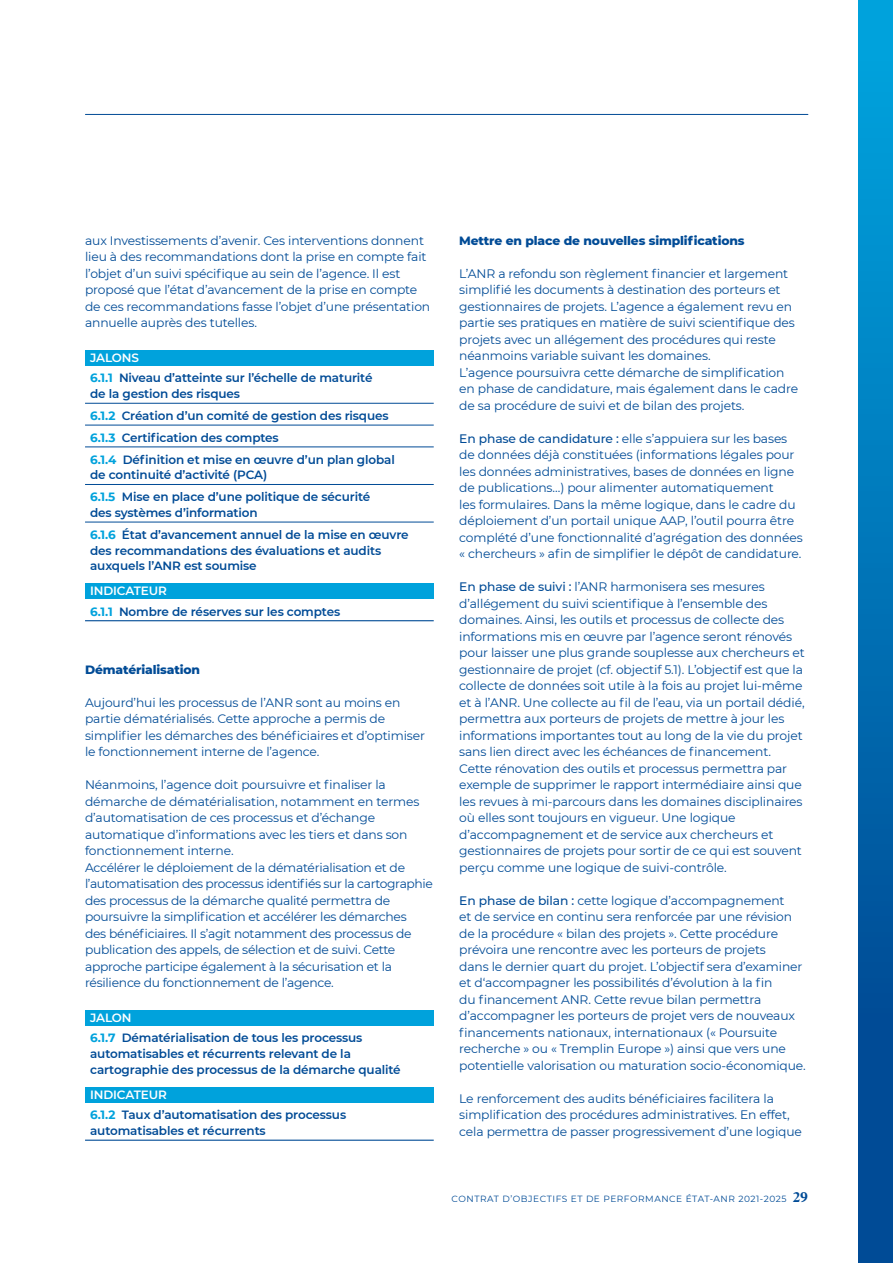
<style>
.page{position:relative;width:893px;height:1263px;background:#fff}
.page>*{position:absolute;margin:0;border:0;box-sizing:border-box;transform-origin:0 0}
._04-Texte_courant{font:12.3px/16.5px "Montserrat";letter-spacing:-.01em;color:#004b96}
._05-intertitre{font:800 12.3px "Montserrat";letter-spacing:-.01em;color:#004b96}
.Tableau_indicateurs{font:600 12px/15.8px "Montserrat";letter-spacing:-.01em;color:#004b96}
.TBALEAU_TITRE{font:600 12px "Montserrat";letter-spacing:-.01em;color:#fff}
._04-Texte_courant-2{font:600 12px "Montserrat";letter-spacing:-.01em;color:#fff}
.t1{font:9px "Montserrat";letter-spacing:.06em;color:#004b96}
.s1{font-weight:700;color:#00a2dc}
.s2{font-weight:500}
.s3{font-family:"Plantin";font-weight:700;font-size:15px}
</style>
<div class="page">
<div style="left:859px;top:0;width:34px;height:1263px;background:linear-gradient(to bottom,#00a4de,#003d8a)"></div>
<div style="left:85px;top:350px;width:349px;height:16px;background:#00a2dc"></div>
<div style="left:85px;top:583px;width:349px;height:16px;background:#00a2dc"></div>
<hr style="left:85px;top:403px;width:349px;height:1px;background:#004b96">
<hr style="left:85px;top:425px;width:349px;height:1px;background:#004b96">
<hr style="left:85px;top:447px;width:349px;height:1px;background:#004b96">
<hr style="left:85px;top:484px;width:349px;height:1px;background:#004b96">
<hr style="left:85px;top:522px;width:349px;height:1px;background:#004b96">
<hr style="left:85px;top:620px;width:349px;height:1px;background:#004b96">
<div style="left:85px;top:1010px;width:349px;height:16px;background:#00a2dc"></div>
<div style="left:85px;top:1087px;width:349px;height:15px;background:#00a2dc"></div>
<hr style="left:85px;top:1139px;width:349px;height:2px;background:#004b96">
<hr style="left:85px;top:114px;width:723px;height:1px;background:#004b96">
<p class="_04-Texte_courant" style="left:85px;top:232px;width:347px">aux Investissements d’avenir. Ces interventions donnent lieu à des recommandations dont la prise en compte fait l’objet d’un suivi spécifique au sein de l’agence. Il est proposé que l’état d’avancement de la prise en compte de ces recommandations fasse l’objet d’une présentation annuelle auprès des tutelles.</p>
<p class="_04-Texte_courant-2" style="left:90px;top:349px;width:50px">JALONS</p>
<p class="Tableau_indicateurs" style="left:90px;top:370px;width:284px"><span class="s1">6.1.1</span> Niveau d’atteinte sur l’échelle de maturité de la gestion des risques</p>
<p class="Tableau_indicateurs" style="left:90px;top:407px;width:300px"><span class="s1">6.1.2</span> Création d’un comité de gestion des risques</p>
<p class="Tableau_indicateurs" style="left:90px;top:429px;width:190px"><span class="s1">6.1.3</span> Certification des comptes</p>
<p class="Tableau_indicateurs" style="left:90px;top:451px;width:306px"><span class="s1">6.1.4</span> Définition et mise en œuvre d’un plan global de continuité d’activité (PCA)</p>
<p class="Tableau_indicateurs" style="left:90px;top:488px;width:282px"><span class="s1">6.1.5</span> Mise en place d’une politique de sécurité des systèmes d’information</p>
<p class="Tableau_indicateurs" style="left:90px;top:526px;width:320px"><span class="s1">6.1.6</span> État d’avancement annuel de la mise en œuvre des recommandations des évaluations et audits auxquels l’ANR est soumise</p>
<p class="TBALEAU_TITRE" style="left:90px;top:582px;width:78px">INDICATEUR</p>
<p class="Tableau_indicateurs" style="left:90px;top:603px;width:252px"><span class="s1">6.1.1</span> Nombre de réserves sur les comptes</p>
<p class="_05-intertitre" style="left:85px;top:660px;width:117px">Dématérialisation</p>
<p class="_04-Texte_courant" style="left:85px;top:694px;width:341px">Aujourd’hui les processus de l’ANR sont au moins en partie dématérialisés. Cette approche a permis de simplifier les démarches des bénéficiaires et d’optimiser le fonctionnement interne de l’agence.</p>
<p class="_04-Texte_courant" style="left:85px;top:776px;width:336px">Néanmoins, l’agence doit poursuivre et finaliser la démarche de dématérialisation, notamment en termes d’automatisation de ces processus et d’échange automatique d’informations avec les tiers et dans son fonctionnement interne.</p>
<p class="_04-Texte_courant" style="left:85px;top:859px;width:349px">Accélérer le déploiement de la dématérialisation et de l’automatisation des processus identifiés sur la cartographie des processus de la démarche qualité permettra de poursuivre la simplification et accélérer les démarches<br>des bénéficiaires. Il s’agit notamment des processus de publication des appels, de sélection et de suivi. Cette approche participe également à la sécurisation et la résilience du fonctionnement de l’agence.</p>
<p class="_04-Texte_courant-2" style="left:90px;top:1009px;width:43px">JALON</p>
<p class="Tableau_indicateurs" style="left:90px;top:1030px;width:312px"><span class="s1">6.1.7</span> Dématérialisation de tous les processus automatisables et récurrents relevant de la cartographie des processus de la démarche qualité</p>
<p class="TBALEAU_TITRE" style="left:90px;top:1086px;width:78px">INDICATEUR</p>
<p class="Tableau_indicateurs" style="left:90px;top:1107px;width:258px"><span class="s1">6.1.2</span> Taux d’automatisation des processus automatisables et récurrents</p>
<p class="_05-intertitre" style="left:459px;top:231px;width:287px">Mettre en place de nouvelles simplifications</p>
<p class="_04-Texte_courant" style="left:459px;top:265px;width:337px">L’ANR a refondu son règlement financier et largement simplifié les documents à destination des porteurs et gestionnaires de projets. L’agence a également revu en partie ses pratiques en matière de suivi scientifique des projets avec un allégement des procédures qui reste néanmoins variable suivant les domaines.</p>
<p class="_04-Texte_courant" style="left:459px;top:364px;width:340px">L’agence poursuivra cette démarche de simplification en phase de candidature, mais également dans le cadre de sa procédure de suivi et de bilan des projets.</p>
<p class="_04-Texte_courant" style="left:459px;top:430px;width:345px"><span class="s2">En phase de candidature :</span> elle s’appuiera sur les bases de données déjà constituées (informations légales pour les données administratives, bases de données en ligne de publications…) pour alimenter automatiquement<br>les formulaires. Dans la même logique, dans le cadre du déploiement d’un portail unique AAP, l’outil pourra être complété d’une fonctionnalité d’agrégation des données « chercheurs » afin de simplifier le dépôt de candidature.</p>
<p class="_04-Texte_courant" style="left:459px;top:578px;width:347px"><span class="s2">En phase de suivi :</span> l’ANR harmonisera ses mesures d’allégement du suivi scientifique à l’ensemble des domaines. Ainsi, les outils et processus de collecte des informations mis en œuvre par l’agence seront rénovés pour laisser une plus grande souplesse aux chercheurs et gestionnaire de projet (cf. objectif 5.1). L’objectif est que la collecte de données soit utile à la fois au projet lui-même et à l’ANR. Une collecte au fil de l’eau, via un portail dédié, permettra aux porteurs de projets de mettre à jour les informations importantes tout au long de la vie du projet sans lien direct avec les échéances de financement.<br>Cette rénovation des outils et processus permettra par exemple de supprimer le rapport intermédiaire ainsi que les revues à mi-parcours dans les domaines disciplinaires où elles sont toujours en vigueur. Une logique d’accompagnement et de service aux chercheurs et gestionnaires de projets pour sortir de ce qui est souvent perçu comme une logique de suivi-contrôle.</p>
<p class="_04-Texte_courant" style="left:459px;top:892px;width:348px"><span class="s2">En phase de bilan :</span> cette logique d’accompagnement<br>et de service en continu sera renforcée par une révision de la procédure « bilan des projets ». Cette procédure prévoira une rencontre avec les porteurs de projets<br>dans le dernier quart du projet. L’objectif sera d’examiner et d‘accompagner les possibilités d’évolution à la fin<br>du financement ANR. Cette revue bilan permettra d’accompagner les porteurs de projet vers de nouveaux financements nationaux, internationaux (« Poursuite recherche » ou « Tremplin Europe ») ainsi que vers une potentielle valorisation ou maturation socio-économique.</p>
<p class="_04-Texte_courant" style="left:459px;top:1090px;width:344px">Le renforcement des audits bénéficiaires facilitera la simplification des procédures administratives. En effet, cela permettra de passer progressivement d’une logique</p>
<p class="t1" style="left:452px;top:1193px;width:358px">CONTRAT D’OBJECTIFS ET DE PERFORMANCE ÉTAT-ANR 2021-2025 <span class="s3">29</span></p>
</div>
